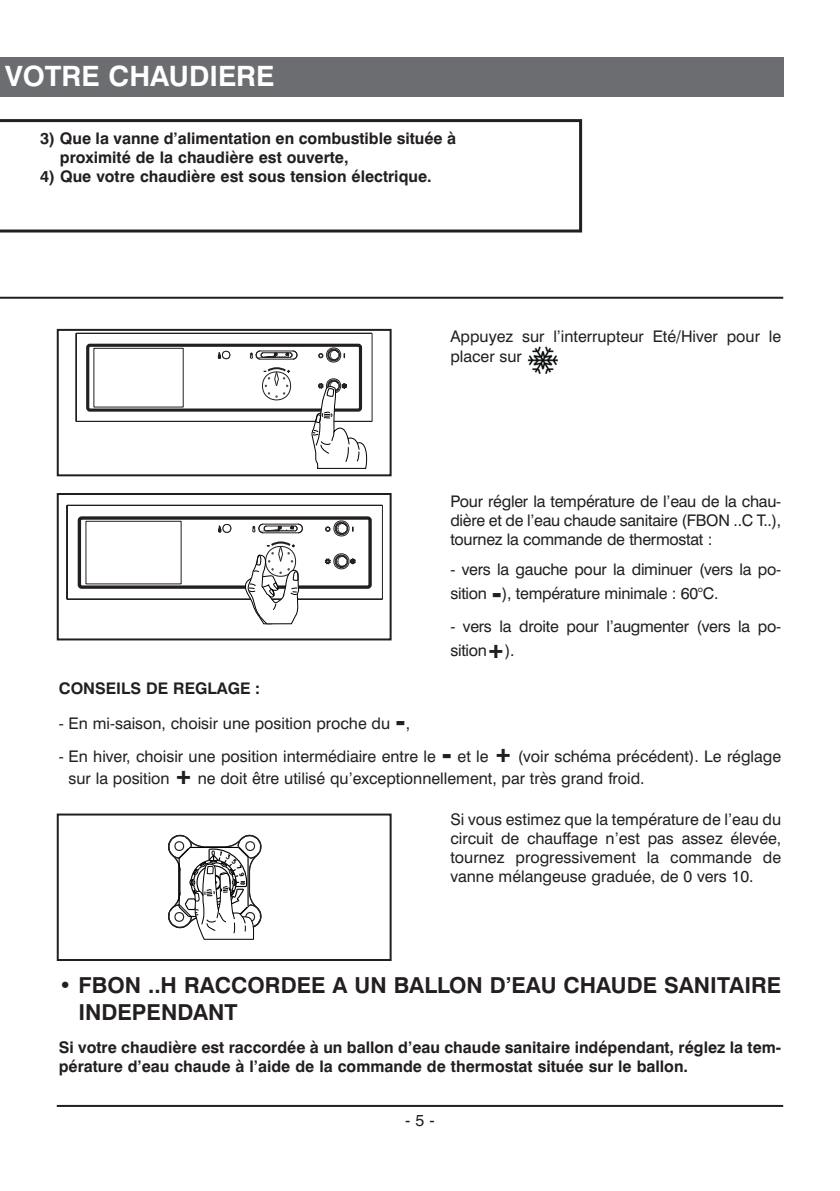
<style>
.page{position:relative;width:840px;height:1191px;background:#fff}
.page>*{position:absolute;margin:0;border:0;box-sizing:border-box;transform-origin:0 0}
.t1{font:700 28px "Swiss 721 BT";color:#fff}
.t2{font:700 22px/26.4px "Swiss 721 BT";color:#231f20}
.t3{font:16px/19.2px "Swiss 721 BT";color:#231f20}
.t4{font:700 16px/19.2px "Swiss 721 BT";color:#231f20}
.t5{font:16px "Helvetica";color:#231f20}
.s1{font-weight:900;font-size:22px}
</style>
<div class="page">
<hr style="left:57px;top:1105px;width:725px;height:2px;background:#231f20">
<div style="left:0;top:57px;width:782px;height:39px;background:#6c6d70"></div>
<svg style="left:0;top:119px;width:581px;height:113px"></svg>
<hr style="left:0;top:297px;width:782px;height:2px;background:#231f20">
<div style="left:57px;top:329px;width:334px;height:147px;border:2px solid #231f20"></div>
<svg style="left:75px;top:332px;width:297px;height:137px"></svg>
<div style="left:57px;top:493px;width:334px;height:147px;border:2px solid #231f20"></div>
<svg style="left:66px;top:504px;width:317px;height:121px"></svg>
<img style="left:527px;top:346px;width:29px;height:27px">
<div style="left:57px;top:813px;width:334px;height:148px;border:2px solid #231f20"></div>
<svg style="left:168px;top:834px;width:93px;height:106px"></svg>
<div style="left:458px;top:127px;width:96px;height:96px;background:#fff"></div>
<h1 class="t1" style="left:5px;top:65px;width:271px">VOTRE CHAUDIERE</h1>
<p class="t4" style="left:60px;top:130px;width:397px;text-indent:-20px">3) Que la vanne d’alimentation en combustible située à proximité de la chaudière est ouverte,</p>
<p class="t4" style="left:40px;top:168px;width:393px">4) Que votre chaudière est sous tension électrique.</p>
<p class="t3" style="left:450px;top:329px;width:332px">Appuyez sur l’interrupteur Eté/Hiver pour le placer sur</p>
<p class="t3" style="left:450px;top:493px;width:332px;text-align:justify">Pour régler la température de l’eau de la chau&shy;dière et de l’eau chaude sanitaire (FBON ..C T..), tournez la commande de thermostat :</p>
<p class="t3" style="left:450px;top:559px;width:332px;line-height:23.6px">- vers la gauche pour la diminuer (vers la po&shy;sition <span class="s1">-</span>), température minimale : 60°C.</p>
<p class="t3" style="left:450px;top:616px;width:332px;line-height:23.6px">- vers la droite pour l’augmenter (vers la po&shy;sition<span class="s1">+</span>).</p>
<p class="t4" style="left:59px;top:680px;width:203px">CONSEILS DE REGLAGE :</p>
<p class="t3" style="left:59px;top:715px;width:353px">- En mi-saison, choisir une position proche du <span class="s1">-</span>,</p>
<p class="t3" style="left:68px;top:747px;width:713px;line-height:22px;text-indent:-10px">- En hiver, choisir une position intermédiaire entre le <span class="s1">-</span> et le <span class="s1">+</span> (voir schéma précédent). Le réglage sur la position <span class="s1">+</span> ne doit être utilisé qu’exceptionnellement, par très grand froid.</p>
<p class="t3" style="left:450px;top:811px;width:332px;text-align:justify">Si vous estimez que la température de l’eau du circuit de chauffage n’est pas assez élevée, tournez progressivement la commande de vanne mélangeuse graduée, de 0 vers 10.</p>
<h2 class="t2" style="left:78px;top:974px;width:703px;text-indent:-20px">• FBON ..H RACCORDEE A UN BALLON D’EAU CHAUDE SANITAIRE<br>INDEPENDANT</h2>
<p class="t4" style="left:59px;top:1039px;width:723px">Si votre chaudière est raccordée à un ballon d’eau chaude sanitaire indépendant, réglez la tem&shy;pérature d’eau chaude à l’aide de la commande de thermostat située sur le ballon.</p>
<p class="t5" style="left:405px;top:1114px;width:31px">- 5 -</p>
</div>
